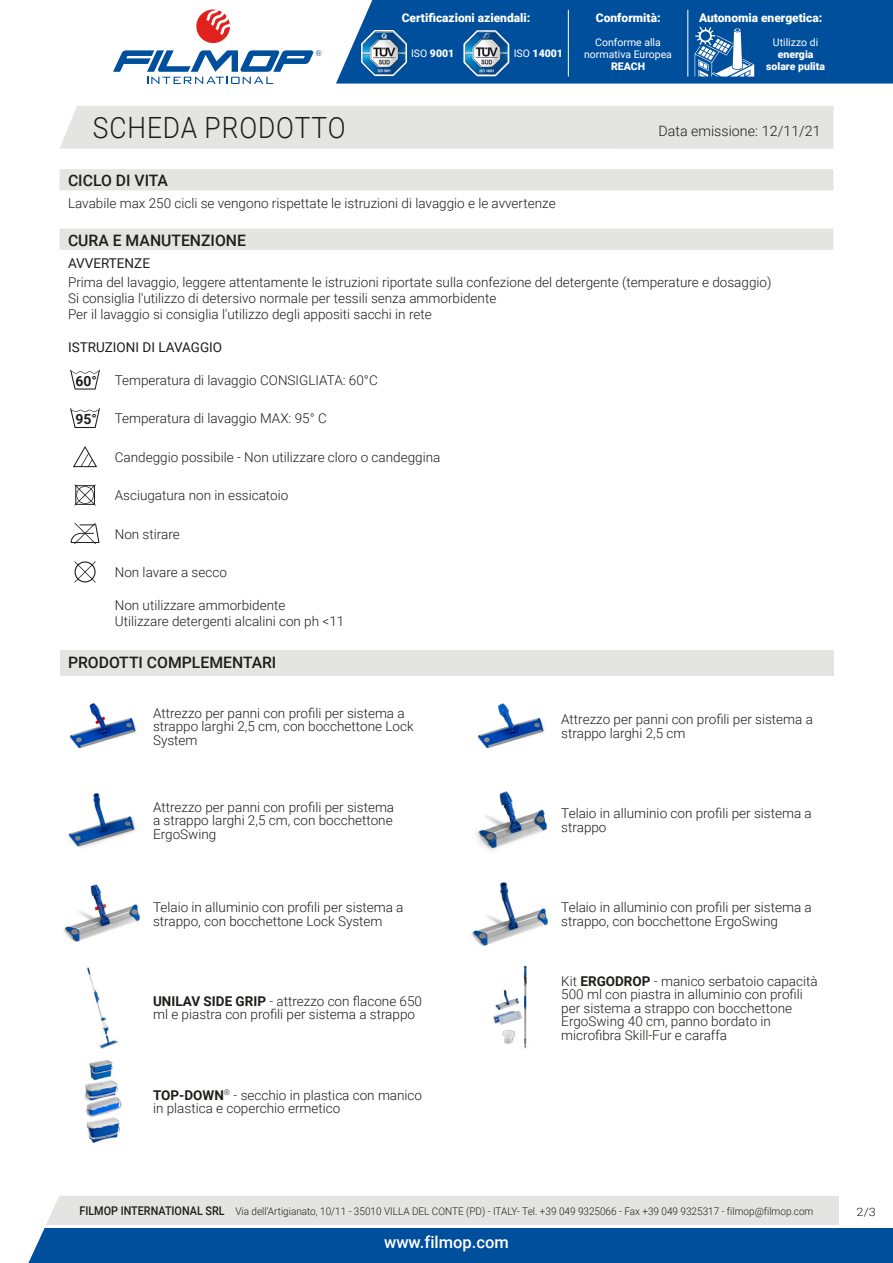
<style>
.page{position:relative;width:893px;height:1263px;background:#fff}
.page>*{position:absolute;margin:0;border:0;box-sizing:border-box;transform-origin:0 0}
.t1{font:300 29.25px "Roboto";letter-spacing:.035em;color:#1d1d1b;scale:.9 1}
.t2{font:500 16.5px "Roboto";color:#fff}
.t3{font:500 15.75px "Roboto";color:#1d1d1b}
.t4{font:300 14.25px "Roboto";color:#1d1d1b}
.t5{font:700 13.95px "Roboto";color:#1d1d1b}
.t6{font:300 13.5px/13.5px "Roboto";color:#1d1d1b}
.t7{font:13.5px "Roboto";color:#1d1d1b}
.t8{font:900 12px "Roboto";color:#fff}
.t9{font:300 11.55px "Roboto";color:#1d1d1b;scale:1.11 1}
.t10{font:300 10.5px "Roboto";color:#1d1d1b;scale:.95 1}
.t11{font:900 10.5px/12px "Roboto";color:#fff;text-align:center}
.t12{font:10.5px/12px "Roboto";color:#fff;text-align:center}
.s1{font-weight:400}
.s2{font-weight:700}
.s3{font-weight:500;font-size:12px}
</style>
<div class="page">
<svg style="left:28px;top:1196px;width:865px;height:67px;background:#6893bd"></svg>
<div style="left:60px;top:106px;width:773px;height:43px;background:#e4e4e3"></div>
<svg style="left:196px;top:10px;width:34px;height:34px"></svg>
<svg style="left:113px;top:50px;width:208px;height:34px"></svg>
<div style="left:336px;top:0;width:557px;height:84px;background:#004f9c"></div>
<svg style="left:462px;top:28px;width:49px;height:50px"></svg>
<img style="left:465px;top:32px;width:43px;height:43px">
<svg style="left:360px;top:28px;width:48px;height:49px"></svg>
<img style="left:362px;top:31px;width:44px;height:44px">
<hr style="left:568px;top:10px;width:1px;height:67px;background:#fff">
<hr style="left:688px;top:10px;width:1px;height:67px;background:#fff">
<svg style="left:695px;top:27px;width:59px;height:50px"></svg>
<div style="left:60px;top:169px;width:773px;height:21px;background:#e4e4e3"></div>
<div style="left:60px;top:229px;width:773px;height:21px;background:#e4e4e3"></div>
<svg style="left:70px;top:370px;width:30px;height:20px"></svg>
<svg style="left:70px;top:408px;width:30px;height:20px"></svg>
<svg style="left:73px;top:446px;width:24px;height:21px"></svg>
<svg style="left:74px;top:484px;width:22px;height:22px"></svg>
<svg style="left:71px;top:523px;width:28px;height:21px"></svg>
<svg style="left:74px;top:561px;width:22px;height:21px"></svg>
<div style="left:74px;top:561px;width:22px;height:21px;border:1px solid #1d1d1b;border-radius:50%"></div>
<div style="left:60px;top:650px;width:773px;height:25px;background:#e4e4e3"></div>
<img style="left:69px;top:703px;width:68px;height:46px">
<img style="left:477px;top:703px;width:68px;height:46px">
<img style="left:68px;top:793px;width:68px;height:54px">
<img style="left:476px;top:791px;width:71px;height:60px">
<img style="left:63px;top:884px;width:77px;height:58px">
<img style="left:471px;top:882px;width:77px;height:64px">
<img style="left:87px;top:967px;width:31px;height:82px">
<img style="left:493px;top:1010px;width:24px;height:15px">
<img style="left:517px;top:965px;width:11px;height:83px">
<img style="left:502px;top:1029px;width:13px;height:15px">
<img style="left:495px;top:989px;width:25px;height:21px">
<img style="left:89px;top:1060px;width:24px;height:20px">
<img style="left:84px;top:1080px;width:34px;height:17px">
<img style="left:86px;top:1117px;width:34px;height:26px">
<img style="left:84px;top:1097px;width:38px;height:20px">
<hr style="left:45px;top:1225px;width:848px;height:2px;background:#fff">
<div style="left:839px;top:1196px;width:54px;height:31px;background:#fff"></div>
<p class="t8" style="left:402px;top:9px;width:130px">Certificazioni aziendali:</p>
<p class="t11" style="left:411px;top:47px;width:45px"><span class="s1">ISO</span> 9001</p>
<p class="t11" style="left:514px;top:47px;width:51px"><span class="s1">ISO</span> 14001</p>
<p class="t8" style="left:596px;top:9px;width:66px">Conformità:</p>
<p class="t8" style="left:699px;top:9px;width:125px">Autonomia energetica:</p>
<p class="t12" style="left:584px;top:35px;width:89px">Conforme alla normativa Europea</p>
<p class="t11" style="left:611px;top:59px;width:36px">REACH</p>
<p class="t12" style="left:773px;top:35px;width:47px">Utilizzo di</p>
<p class="t11" style="left:766px;top:47px;width:60px">energia solare pulita</p>
<h1 class="t1" style="left:93px;top:107px;width:282px">SCHEDA PRODOTTO</h1>
<p class="t4" style="left:658px;top:121px;width:164px">Data emissione: 12/11/21</p>
<p class="t3" style="left:68px;top:170px;width:102px">CICLO DI VITA</p>
<p class="t6" style="left:68px;top:196px;width:489px">Lavabile max 250 cicli se vengono rispettate le istruzioni di lavaggio e le avvertenze</p>
<p class="t3" style="left:68px;top:229px;width:179px">CURA E MANUTENZIONE</p>
<p class="t7" style="left:68px;top:254px;width:83px">AVVERTENZE</p>
<p class="t6" style="left:68px;top:273px;width:705px;line-height:16.2px">Prima del lavaggio, leggere attentamente le istruzioni riportate sulla confezione del detergente (temperature e dosaggio)<br>Si consiglia l'utilizzo di detersivo normale per tessili senza ammorbidente<br>Per il lavaggio si consiglia l'utilizzo degli appositi sacchi in rete</p>
<p class="t7" style="left:68px;top:337px;width:156px">ISTRUZIONI DI LAVAGGIO</p>
<p class="t5" style="left:75px;top:371px;width:23px">60°</p>
<p class="t6" style="left:115px;top:373px;width:264px">Temperatura di lavaggio CONSIGLIATA: 60°C</p>
<p class="t5" style="left:75px;top:409px;width:23px">95°</p>
<p class="t6" style="left:115px;top:411px;width:214px">Temperatura di lavaggio MAX: 95° C</p>
<p class="t6" style="left:115px;top:450px;width:327px">Candeggio possibile - Non utilizzare cloro o candeggina</p>
<p class="t6" style="left:115px;top:488px;width:175px">Asciugatura non in essicatoio</p>
<p class="t6" style="left:115px;top:527px;width:66px">Non stirare</p>
<p class="t6" style="left:115px;top:565px;width:114px">Non lavare a secco</p>
<p class="t6" style="left:115px;top:597px;width:231px;line-height:16.2px">Non utilizzare ammorbidente<br>Utilizzare detergenti alcalini con ph &lt;11</p>
<p class="t3" style="left:68px;top:651px;width:210px">PRODOTTI COMPLEMENTARI</p>
<p class="t6" style="left:153px;top:705px;width:262px">Attrezzo per panni con profili per sistema a strappo larghi 2,5 cm, con bocchettone Lock<br>System</p>
<p class="t6" style="left:561px;top:712px;width:253px">Attrezzo per panni con profili per sistema a strappo larghi 2,5 cm</p>
<p class="t6" style="left:153px;top:799px;width:243px;text-align:justify">Attrezzo per panni con profili per sistema a strappo larghi 2,5 cm, con bocchettone ErgoSwing</p>
<p class="t6" style="left:561px;top:806px;width:252px">Telaio in alluminio con profili per sistema a strappo</p>
<p class="t6" style="left:153px;top:900px;width:252px">Telaio in alluminio con profili per sistema a strappo, con bocchettone Lock System</p>
<p class="t6" style="left:561px;top:900px;width:252px">Telaio in alluminio con profili per sistema a strappo, con bocchettone ErgoSwing</p>
<p class="t6" style="left:153px;top:994px;width:270px"><span class="s2">UNILAV SIDE GRIP</span> - attrezzo con flacone 650 ml e piastra con profili per sistema a strappo</p>
<p class="t6" style="left:153px;top:1087px;width:271px"><span class="s2">TOP-DOWN</span><sup>®</sup> - secchio in plastica con manico in plastica e coperchio ermetico</p>
<p class="t6" style="left:561px;top:973px;width:258px">Kit <span class="s2">ERGODROP</span> - manico serbatoio capacità 500 ml con piastra in alluminio con profili per sistema a strappo con bocchettone ErgoSwing 40 cm, panno bordato in microfibra Skill-Fur e caraffa</p>
<p class="t10" style="left:79px;top:1204px;width:774px"><span class="s3">FILMOP INTERNATIONAL SRL</span> Via dell’Artigianato, 10/11 - 35010 VILLA DEL CONTE (PD) - ITALY- Tel. +39 049 9325066 - Fax +39 049 9325317 - filmop@filmop.com</p>
<p class="t2" style="left:384px;top:1230px;width:126px">www.filmop.com</p>
<p class="t9" style="left:857px;top:1204px;width:19px">2/3</p>
</div>
